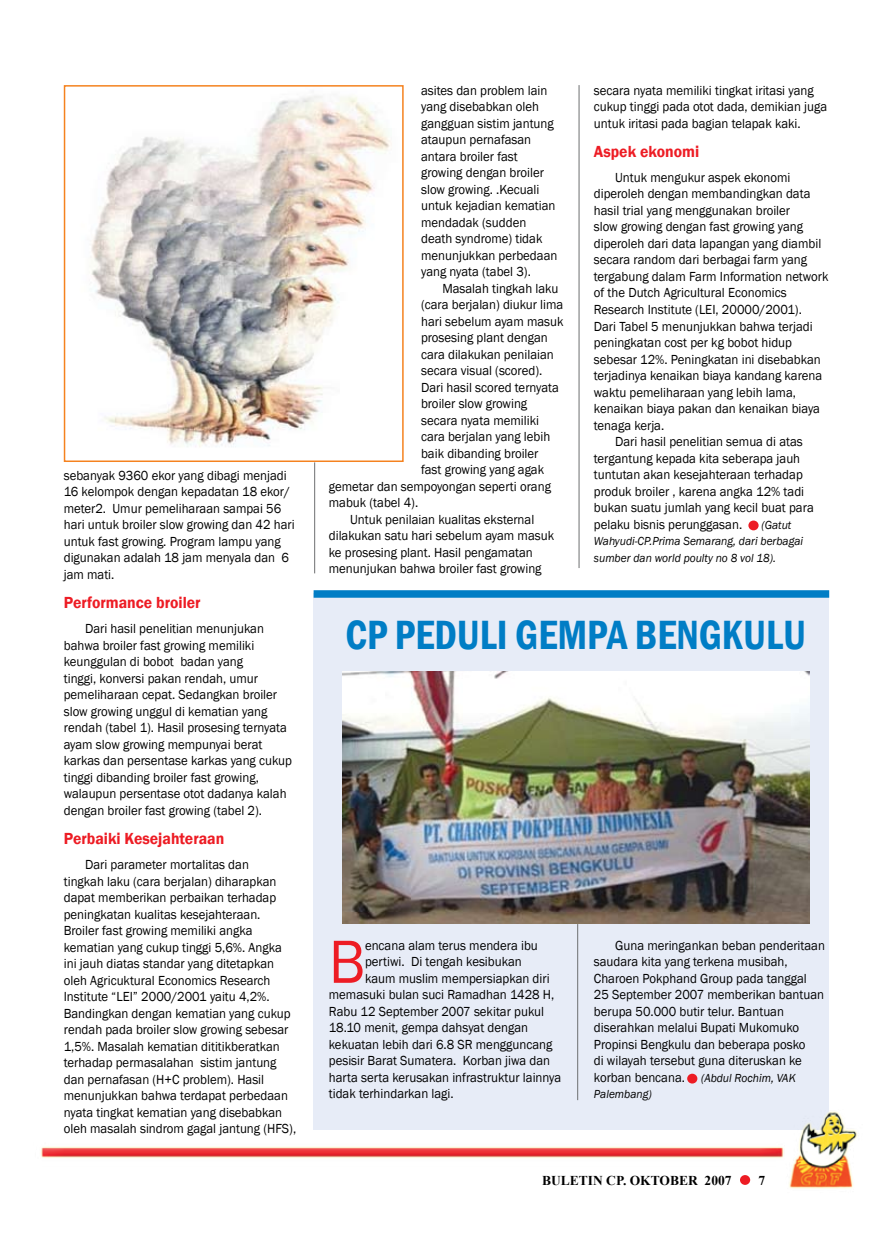
<style>
.page{position:relative;width:893px;height:1234px;background:#fff}
.page>*{position:absolute;margin:0;border:0;box-sizing:border-box;transform-origin:0 0}
.t1{font:63px "Franklin Gothic";color:#ed1c24;scale:.95 1}
.t2{font:600 condensed 42px "Franklin Gothic";color:#007dc5;scale:.95 1}
.t3{font:600 16.5px "Franklin Gothic";color:#ed1c24;scale:.95 1}
.t4{font:13.5px/16.5px "Franklin Gothic";color:#000;scale:.95 1}
.t5{font:700 13.5px "Times New Roman";color:#000}
.t6{font:italic 12px/16.5px "Franklin Gothic";color:#000;scale:.95 1}
.s1{font-style:normal;font-size:13.5px}
</style>
<div class="page">
<div style="left:314px;top:593px;width:515px;height:536px;background:#e7ecf7"></div>
<img style="left:40px;top:1108px;width:818px;height:81px">
<svg style="left:740px;top:1174px;width:10px;height:10px"></svg>
<img style="left:90px;top:95px;width:302px;height:352px">
<img style="left:342px;top:671px;width:468px;height:252px">
<div style="left:314px;top:590px;width:515px;height:7px;background:#007dc5"></div>
<hr style="left:577px;top:923px;width:1px;height:176px;background:#6d6f71">
<div style="left:687px;top:1073px;width:10px;height:10px;background:#ed1c24;border-radius:50%"></div>
<div style="left:64px;top:85px;width:340px;height:377px;border:2px solid #f5821f"></div>
<hr style="left:579px;top:85px;width:1px;height:483px;background:#6d6f71">
<div style="left:748px;top:520px;width:11px;height:10px;background:#ed1c24;border-radius:50%"></div>
<hr style="left:314px;top:462px;width:1px;height:111px;background:#6d6f71">
<p class="t4" style="left:64px;top:467px;width:244px">sebanyak 9360 ekor yang dibagi menjadi 16 kelompok dengan kepadatan 18 ekor/ meter2. Umur pemeliharaan sampai 56 hari untuk broiler slow growing dan 42 hari untuk fast growing. Program lampu yang digunakan adalah 18 jam menyala dan 6 jam mati.</p>
<p class="t3" style="left:64px;top:592px;width:146px">Performance broiler</p>
<p class="t4" style="left:64px;top:620px;width:242px;text-indent:21px">Dari hasil penelitian menunjukan bahwa broiler fast growing memiliki keunggulan di bobot badan yang<br>tinggi, konversi pakan rendah, umur pemeliharaan cepat. Sedangkan broiler slow growing unggul di kematian yang rendah (tabel 1). Hasil prosesing ternyata ayam slow growing mempunyai berat karkas dan persentase karkas yang cukup tinggi dibanding broiler fast growing, walaupun persentase otot dadanya kalah dengan broiler fast growing (tabel 2).</p>
<p class="t3" style="left:64px;top:828px;width:171px">Perbaiki Kesejahteraan</p>
<p class="t4" style="left:64px;top:856px;width:246px;text-indent:21px">Dari parameter mortalitas dan<br>tingkah laku (cara berjalan) diharapkan dapat memberikan perbaikan terhadap peningkatan kualitas kesejahteraan.<br>Broiler fast growing memiliki angka kematian yang cukup tinggi 5,6%. Angka ini jauh diatas standar yang ditetapkan oleh Agricuktural Economics Research Institute “LEI” 2000/2001 yaitu 4,2%.<br>Bandingkan dengan kematian yang cukup rendah pada broiler slow growing sebesar 1,5%. Masalah kematian dititikberatkan terhadap permasalahan sistim jantung dan pernafasan (H+C problem). Hasil menunjukkan bahwa terdapat perbedaan nyata tingkat kematian yang disebabkan oleh masalah sindrom gagal jantung (HFS),</p>
<p class="t4" style="left:421px;top:82px;width:145px">asites dan problem lain yang disebabkan oleh gangguan sistim jantung ataupun pernafasan antara broiler fast growing dengan broiler slow growing. .Kecuali untuk kejadian kematian mendadak (sudden death syndrome) tidak menunjukkan perbedaan yang nyata (tabel 3).</p>
<p class="t4" style="left:442px;top:280px;width:124px">Masalah tingkah laku</p>
<p class="t4" style="left:421px;top:297px;width:151px">(cara berjalan) diukur lima</p>
<p class="t4" style="left:421px;top:313px;width:152px">hari sebelum ayam masuk</p>
<p class="t4" style="left:421px;top:330px;width:135px">prosesing plant dengan</p>
<p class="t4" style="left:421px;top:346px;width:141px">cara dilakukan penilaian</p>
<p class="t4" style="left:421px;top:363px;width:129px">secara visual (scored).</p>
<p class="t4" style="left:421px;top:379px;width:147px">Dari hasil scored ternyata</p>
<p class="t4" style="left:421px;top:396px;width:113px">broiler slow growing</p>
<p class="t4" style="left:421px;top:412px;width:126px">secara nyata memiliki</p>
<p class="t4" style="left:421px;top:429px;width:138px">cara berjalan yang lebih</p>
<p class="t4" style="left:421px;top:445px;width:125px">baik dibanding broiler</p>
<p class="t4" style="left:421px;top:462px;width:131px">fast growing yang agak</p>
<p class="t4" style="left:329px;top:478px;width:235px">gemetar dan sempoyongan seperti orang</p>
<p class="t4" style="left:329px;top:495px;width:96px">mabuk (tabel 4).</p>
<p class="t4" style="left:350px;top:511px;width:195px">Untuk penilaian kualitas eksternal</p>
<p class="t4" style="left:329px;top:528px;width:239px">dilakukan satu hari sebelum ayam masuk</p>
<p class="t4" style="left:329px;top:544px;width:216px">ke prosesing plant. Hasil pengamatan</p>
<p class="t4" style="left:329px;top:561px;width:225px">menunjukan bahwa broiler fast growing</p>
<p class="t4" style="left:594px;top:82px;width:247px">secara nyata memiliki tingkat iritasi yang cukup tinggi pada otot dada, demikian juga untuk iritasi pada bagian telapak kaki.</p>
<p class="t3" style="left:594px;top:141px;width:112px">Aspek ekonomi</p>
<p class="t4" style="left:615px;top:169px;width:186px">Untuk mengukur aspek ekonomi</p>
<p class="t4" style="left:594px;top:186px;width:229px">diperoleh dengan membandingkan data</p>
<p class="t4" style="left:594px;top:202px;width:208px">hasil trial yang menggunakan broiler</p>
<p class="t4" style="left:594px;top:219px;width:222px">slow growing dengan fast growing yang</p>
<p class="t4" style="left:594px;top:235px;width:241px">diperoleh dari data lapangan yang diambil</p>
<p class="t4" style="left:594px;top:252px;width:226px">secara random dari berbagai farm yang</p>
<p class="t4" style="left:594px;top:268px;width:248px">tergabung dalam Farm Information network</p>
<p class="t4" style="left:594px;top:285px;width:204px">of the Dutch Agricultural Economics</p>
<p class="t4" style="left:594px;top:301px;width:220px">Research Institute (LEI, 20000/2001).</p>
<p class="t4" style="left:594px;top:318px;width:232px">Dari Tabel 5 menunjukkan bahwa terjadi</p>
<p class="t4" style="left:594px;top:334px;width:210px">peningkatan cost per kg bobot hidup</p>
<p class="t4" style="left:594px;top:351px;width:240px">sebesar 12%. Peningkatan ini disebabkan</p>
<p class="t4" style="left:594px;top:367px;width:242px">terjadinya kenaikan biaya kandang karena</p>
<p class="t4" style="left:594px;top:384px;width:214px">waktu pemeliharaan yang lebih lama,</p>
<p class="t4" style="left:594px;top:400px;width:240px">kenaikan biaya pakan dan kenaikan biaya</p>
<p class="t4" style="left:594px;top:417px;width:76px">tenaga kerja.</p>
<p class="t4" style="left:615px;top:433px;width:199px">Dari hasil penelitian semua di atas</p>
<p class="t4" style="left:594px;top:450px;width:219px">tergantung kepada kita seberapa jauh</p>
<p class="t4" style="left:594px;top:466px;width:221px">tuntutan akan kesejahteraan terhadap</p>
<p class="t4" style="left:594px;top:483px;width:223px">produk broiler , karena angka 12% tadi</p>
<p class="t4" style="left:594px;top:499px;width:233px">bukan suatu jumlah yang kecil buat para</p>
<p class="t4" style="left:594px;top:516px;width:158px">pelaku bisnis perunggasan.</p>
<p class="t6" style="left:594px;top:516px;width:222px;text-indent:168px">(Gatut<br>Wahyudi-CP.Prima Semarang, dari berbagai sumber dan world poulty no 8 vol 18).</p>
<h2 class="t2" style="left:345px;top:606px;width:487px">CP PEDULI GEMPA BENGKULU</h2>
<h1 class="t1" style="left:329px;top:922px;width:40px">B</h1>
<p class="t4" style="left:365px;top:937px;width:183px">encana alam terus mendera ibu</p>
<p class="t4" style="left:365px;top:953px;width:167px">pertiwi. Di tengah kesibukan</p>
<p class="t4" style="left:365px;top:970px;width:196px">kaum muslim mempersiapkan diri</p>
<p class="t4" style="left:329px;top:986px;width:239px">memasuki bulan suci Ramadhan 1428 H,</p>
<p class="t4" style="left:329px;top:1003px;width:228px">Rabu 12 September 2007 sekitar pukul</p>
<p class="t4" style="left:329px;top:1019px;width:211px">18.10 menit, gempa dahsyat dengan</p>
<p class="t4" style="left:329px;top:1036px;width:237px">kekuatan lebih dari 6.8 SR mengguncang</p>
<p class="t4" style="left:329px;top:1052px;width:234px">pesisir Barat Sumatera. Korban jiwa dan</p>
<p class="t4" style="left:329px;top:1069px;width:246px">harta serta kerusakan infrastruktur lainnya</p>
<p class="t4" style="left:329px;top:1085px;width:133px">tidak terhindarkan lagi.</p>
<p class="t4" style="left:594px;top:937px;width:245px;text-indent:21px">Guna meringankan beban penderitaan saudara kita yang terkena musibah, Charoen Pokphand Group pada tanggal 25 September 2007 memberikan bantuan berupa 50.000 butir telur. Bantuan diserahkan melalui Bupati Mukomuko Propinsi Bengkulu dan beberapa posko<br>di wilayah tersebut guna diteruskan ke</p>
<p class="t6" style="left:594px;top:1069px;width:214px"><span class="s1">korban bencana.</span> (Abdul Rochim, VAK<br>Palembang)</p>
<p class="t5" style="left:542px;top:1170px;width:191px">BULETIN CP. OKTOBER 2007</p>
<p class="t5" style="left:759px;top:1170px;width:8px">7</p>
</div>
